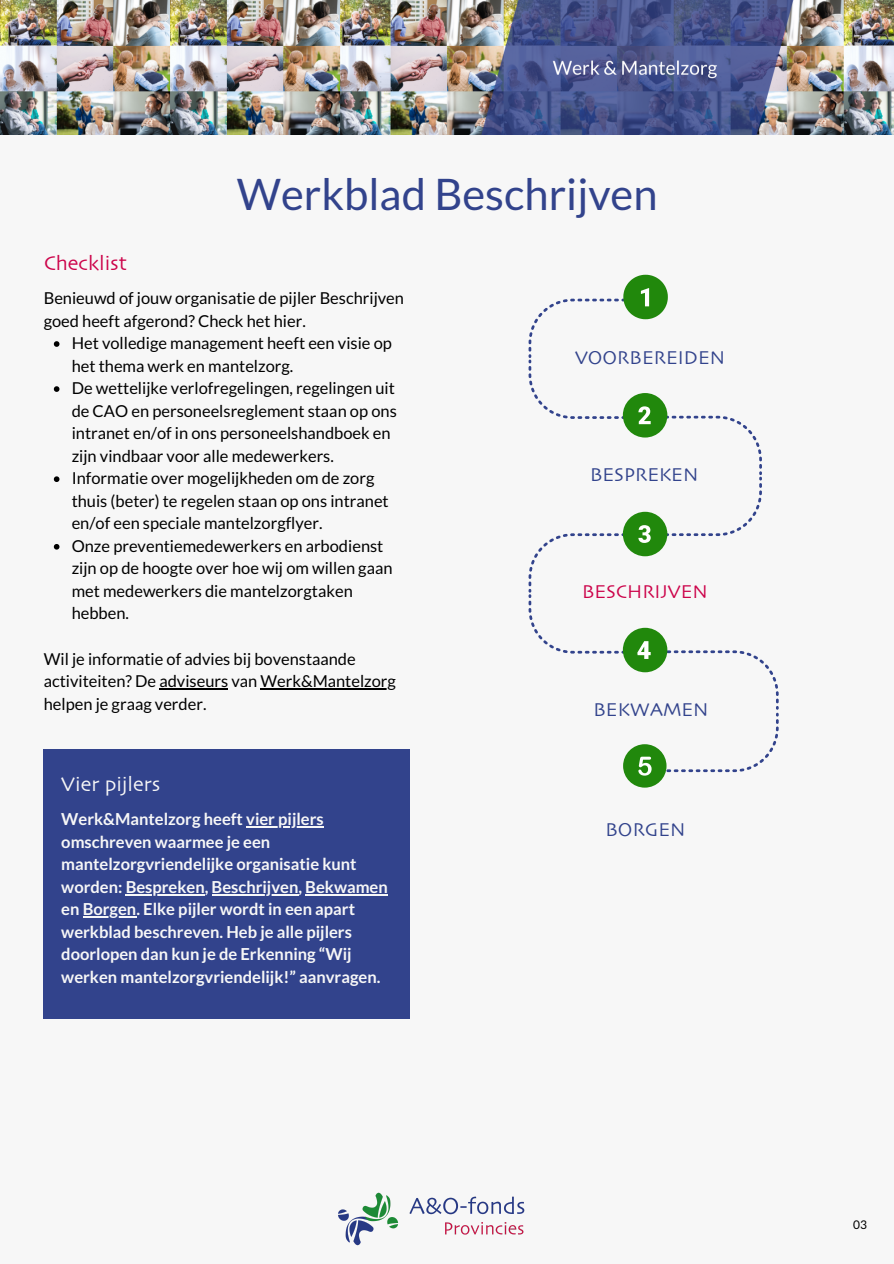
<style>
.page{position:relative;width:894px;height:1264px;background:#fff}
.page>*{position:absolute;margin:0;border:0;box-sizing:border-box;transform-origin:0 0}
.t1{font:43.5px "Lato";color:#32438c}
.t2{font:21px "Skia";color:#f7f7f7}
.t3{font:21px "Skia";color:#cc034a}
.t4{font:19.35px "Skia";color:#32438c}
.t5{font:19.35px "Skia";color:#cc034a}
.t6{font:16.5px/22.5px "Lato";color:#000}
.t7{font:700 16.5px/22.5px "Lato";color:#f7f7f7}
.t8{font:12px "Lato";color:#000}
</style>
<div class="page">
<div style="left:0;top:0;width:893px;height:1263px;background:#f7f7f7"></div>
<img style="left:0;top:0;width:893px;height:134px">
<img style="left:338px;top:1192px;width:187px;height:54px">
<div style="left:623px;top:744px;width:43px;height:43px;background:#21880c;border-radius:50%"></div>
<svg style="left:528px;top:275px;width:250px;height:500px"></svg>
<div style="left:44px;top:749px;width:366px;height:270px;background:#32438c"></div>
<hr style="left:246px;top:826px;width:77px;height:1px;background:#f7f7f7">
<hr style="left:126px;top:894px;width:79px;height:1px;background:#f7f7f7">
<hr style="left:211px;top:894px;width:87px;height:1px;background:#f7f7f7">
<hr style="left:305px;top:894px;width:83px;height:1px;background:#f7f7f7">
<hr style="left:83px;top:916px;width:53px;height:1px;background:#f7f7f7">
<svg style="left:54px;top:341px;width:5px;height:6px"></svg>
<svg style="left:54px;top:386px;width:5px;height:6px"></svg>
<svg style="left:54px;top:476px;width:5px;height:6px"></svg>
<svg style="left:54px;top:544px;width:5px;height:5px"></svg>
<hr style="left:159px;top:688px;width:69px;height:1px;background:#000">
<hr style="left:260px;top:688px;width:136px;height:1px;background:#000">
<p class="t1" style="left:237px;top:167px;width:422px">Werkblad Beschrijven</p>
<p class="t3" style="left:44px;top:254px;width:85px">Checklist</p>
<p class="t6" style="left:44px;top:286px;width:362px">Benieuwd of jouw organisatie de pijler Beschrijven goed heeft afgerond? Check het hier.</p>
<p class="t6" style="left:72px;top:331px;width:321px">Het volledige management heeft een visie op het thema werk en mantelzorg.</p>
<p class="t6" style="left:72px;top:376px;width:326px">De wettelijke verlofregelingen, regelingen uit de CAO en personeelsreglement staan op ons intranet en/of in ons personeelshandboek en zijn vindbaar voor alle medewerkers.</p>
<p class="t6" style="left:72px;top:466px;width:318px">Informatie over mogelijkheden om de zorg thuis (beter) te regelen staan op ons intranet en/of een speciale mantelzorgflyer.</p>
<p class="t6" style="left:72px;top:534px;width:322px">Onze preventiemedewerkers en arbodienst zijn op de hoogte over hoe wij om willen gaan met medewerkers die mantelzorgtaken hebben.</p>
<p class="t6" style="left:44px;top:647px;width:354px">Wil je informatie of advies bij bovenstaande activiteiten? De adviseurs van Werk&amp;Mantelzorg helpen je graag verder.</p>
<p class="t2" style="left:61px;top:775px;width:101px">Vier pijlers</p>
<p class="t7" style="left:61px;top:807px;width:328px">Werk&amp;Mantelzorg heeft vier pijlers omschreven waarmee je een mantelzorgvriendelijke organisatie kunt worden: Bespreken, Beschrijven, Bekwamen en Borgen. Elke pijler wordt in een apart werkblad beschreven. Heb je alle pijlers doorlopen dan kun je de Erkenning “Wij werken mantelzorgvriendelijk!” aanvragen.</p>
<p class="t4" style="left:575px;top:349px;width:151px">VOORBEREIDEN</p>
<p class="t4" style="left:590px;top:465px;width:110px">BESPREKEN</p>
<p class="t5" style="left:582px;top:583px;width:127px">BESCHRIJVEN</p>
<p class="t4" style="left:593px;top:700px;width:116px">BEKWAMEN</p>
<p class="t4" style="left:605px;top:820px;width:81px">BORGEN</p>
<p class="t8" style="left:853px;top:1216px;width:15px">03</p>
</div>
